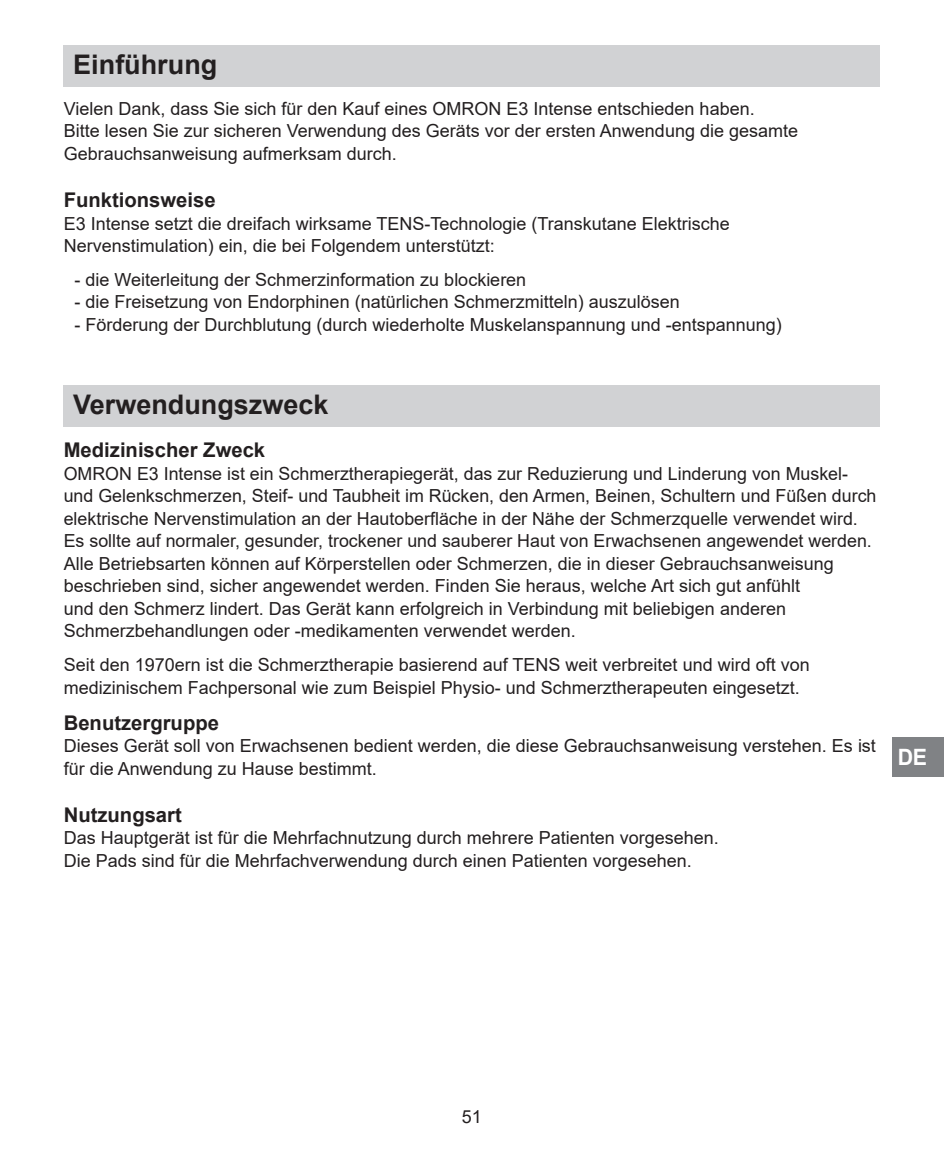
<style>
.page{position:relative;width:945px;height:1161px;background:#fff}
.page>*{position:absolute;margin:0;border:0;box-sizing:border-box;transform-origin:0 0}
.t1{font:700 27px "Arial";color:#231f20}
.t2{font:700 22.5px "Arial";color:#fff;scale:.95 1}
.t3{font:700 20.25px "Arial";color:#231f20}
.t4{font:18px/22.5px "Arial";color:#231f20}
</style>
<div class="page">
<div style="left:893px;top:737px;width:51px;height:40px;background:#808285"></div>
<div style="left:64px;top:45px;width:816px;height:41px;background:#d1d2d4"></div>
<div style="left:64px;top:385px;width:816px;height:42px;background:#d1d2d4"></div>
<h1 class="t1" style="left:73px;top:50px;width:146px">Einführung</h1>
<p class="t4" style="left:64px;top:97px;width:736px">Vielen Dank, dass Sie sich für den Kauf eines OMRON E3 Intense entschieden haben.<br>Bitte lesen Sie zur sicheren Verwendung des Geräts vor der ersten Anwendung die gesamte<br>Gebrauchsanweisung aufmerksam durch.</p>
<p class="t3" style="left:64px;top:189px;width:153px">Funktionsweise</p>
<p class="t4" style="left:64px;top:212px;width:668px">E3 Intense setzt die dreifach wirksame TENS-Technologie (Transkutane Elektrische<br>Nervenstimulation) ein, die bei Folgendem unterstützt:</p>
<p class="t4" style="left:75px;top:268px;width:453px">- die Weiterleitung der Schmerzinformation zu blockieren</p>
<p class="t4" style="left:75px;top:291px;width:607px">- die Freisetzung von Endorphinen (natürlichen Schmerzmitteln) auszulösen</p>
<p class="t4" style="left:75px;top:313px;width:709px">- Förderung der Durchblutung (durch wiederholte Muskelanspannung und -entspannung)</p>
<h1 class="t1" style="left:73px;top:390px;width:257px">Verwendungszweck</h1>
<p class="t3" style="left:64px;top:439px;width:203px">Medizinischer Zweck</p>
<p class="t4" style="left:64px;top:462px;width:814px">OMRON E3 Intense ist ein Schmerztherapiegerät, das zur Reduzierung und Linderung von Muskel&shy;und Gelenkschmerzen, Steif- und Taubheit im Rücken, den Armen, Beinen, Schultern und Füßen durch elektrische Nervenstimulation an der Hautoberfläche in der Nähe der Schmerzquelle verwendet wird.<br>Es sollte auf normaler, gesunder, trockener und sauberer Haut von Erwachsenen angewendet werden.<br>Alle Betriebsarten können auf Körperstellen oder Schmerzen, die in dieser Gebrauchsanweisung beschrieben sind, sicher angewendet werden. Finden Sie heraus, welche Art sich gut anfühlt<br>und den Schmerz lindert. Das Gerät kann erfolgreich in Verbindung mit beliebigen anderen Schmerzbehandlungen oder -medikamenten verwendet werden.</p>
<p class="t4" style="left:64px;top:654px;width:747px">Seit den 1970ern ist die Schmerztherapie basierend auf TENS weit verbreitet und wird oft von medizinischem Fachpersonal wie zum Beispiel Physio- und Schmerztherapeuten eingesetzt.</p>
<p class="t3" style="left:64px;top:711px;width:157px">Benutzergruppe</p>
<p class="t4" style="left:64px;top:735px;width:814px">Dieses Gerät soll von Erwachsenen bedient werden, die diese Gebrauchsanweisung verstehen. Es ist für die Anwendung zu Hause bestimmt.</p>
<p class="t3" style="left:64px;top:804px;width:120px">Nutzungsart</p>
<p class="t4" style="left:64px;top:827px;width:657px">Das Hauptgerät ist für die Mehrfachnutzung durch mehrere Patienten vorgesehen.<br>Die Pads sind für die Mehrfachverwendung durch einen Patienten vorgesehen.</p>
<p class="t2" style="left:898px;top:744px;width:33px">DE</p>
<p class="t4" style="left:462px;top:1106px;width:22px">51</p>
</div>
